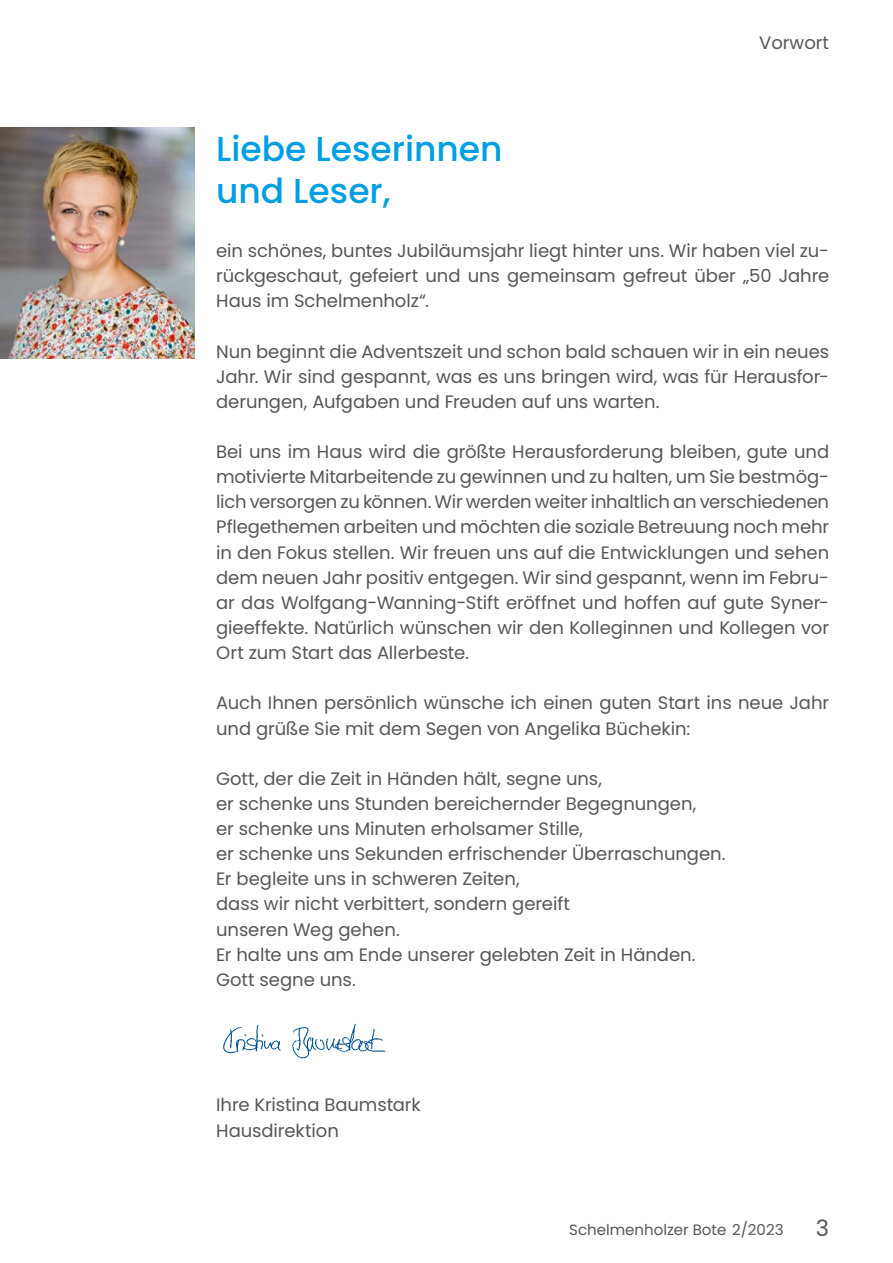
<style>
.page{position:relative;width:893px;height:1263px;background:#fff}
.page>*{position:absolute;margin:0;border:0;box-sizing:border-box;transform-origin:0 0}
.t1{font:500 34.5px/42px "Poppins";color:#009fe3}
.t2{font:22.5px "Poppins";color:#575756}
.t3{font:18px/25.2px "Poppins";letter-spacing:-.005em;color:#575756;text-align:justify}
.t4{font:15px "Poppins";color:#575756}
</style>
<div class="page">
<img style="left:0;top:128px;width:195px;height:230px">
<img style="left:223px;top:1023px;width:165px;height:36px">
<p class="t3" style="left:759px;top:30px;width:71px">Vorwort</p>
<h1 class="t1" style="left:216px;top:128px;width:288px">Liebe Leserinnen und Leser,</h1>
<p class="t3" style="left:216px;top:238px;width:615px">ein schönes, buntes Jubiläumsjahr liegt hinter uns. Wir haben viel zu&shy;rückgeschaut, gefeiert und uns gemeinsam gefreut über „50 Jahre Haus im Schelmenholz“.</p>
<p class="t3" style="left:216px;top:339px;width:615px">Nun beginnt die Adventszeit und schon bald schauen wir in ein neues Jahr. Wir sind gespannt, was es uns bringen wird, was für Herausfor&shy;derungen, Aufgaben und Freuden auf uns warten.</p>
<p class="t3" style="left:216px;top:439px;width:614px">Bei uns im Haus wird die größte Herausforderung bleiben, gute und motivierte Mitarbeitende zu gewinnen und zu halten, um Sie bestmög&shy;lich versorgen zu können. Wir werden weiter inhaltlich an verschiedenen Pflegethemen arbeiten und möchten die soziale Betreuung noch mehr in den Fokus stellen. Wir freuen uns auf die Entwicklungen und sehen dem neuen Jahr positiv entgegen. Wir sind gespannt, wenn im Febru&shy;ar das Wolfgang-Wanning-Stift eröffnet und hoffen auf gute Syner&shy;gieeffekte. Natürlich wünschen wir den Kolleginnen und Kollegen vor Ort zum Start das Allerbeste.</p>
<p class="t3" style="left:216px;top:691px;width:615px">Auch Ihnen persönlich wünsche ich einen guten Start ins neue Jahr und grüße Sie mit dem Segen von Angelika Büchekin:</p>
<p class="t3" style="left:216px;top:766px;width:511px;text-align:left">Gott, der die Zeit in Händen hält, segne uns,<br>er schenke uns Stunden bereichernder Begegnungen,<br>er schenke uns Minuten erholsamer Stille,<br>er schenke uns Sekunden erfrischender Überraschungen.<br>Er begleite uns in schweren Zeiten,<br>dass wir nicht verbittert, sondern gereift<br>unseren Weg gehen.<br>Er halte uns am Ende unserer gelebten Zeit in Händen.<br>Gott segne uns.</p>
<p class="t3" style="left:216px;top:1092px;width:206px">Ihre Kristina Baumstark<br>Hausdirektion</p>
<p class="t4" style="left:569px;top:1221px;width:216px">Schelmenholzer Bote 2/2023</p>
<p class="t2" style="left:816px;top:1214px;width:15px">3</p>
</div>
